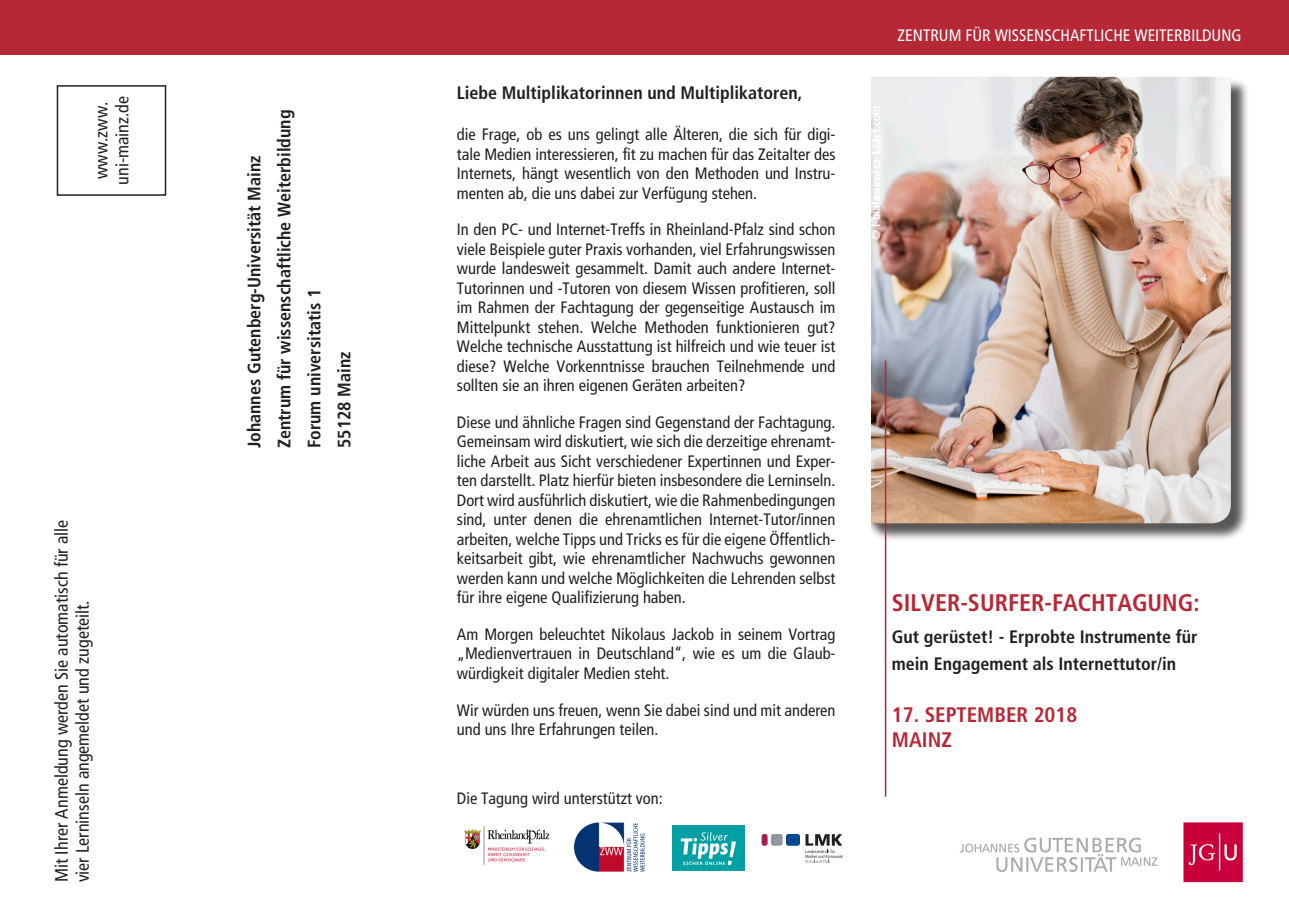
<style>
.page{position:relative;width:1289px;height:919px;background:#fff}
.page>*{position:absolute;margin:0;border:0;box-sizing:border-box;transform-origin:0 0}
.t1{font:700 condensed 24px "Frutiger LT";color:#b72837}
.t2{font:700 condensed 21px/25.2px "Frutiger LT";color:#b72837}
.überschrift{font:700 condensed 18px/27px "Frutiger LT";color:#231f20}
.text{font:condensed 18px/21px "Frutiger LT";color:#231f20}
.text-2{font:condensed 16.5px/19.5px "Frutiger LT";color:#231f20;text-align:justify}
.text-3{font:condensed 16.5px "Frutiger LT";color:#fff}
.text-4{font:700 condensed 12px "Frutiger LT";color:#fff}
</style>
<div class="page">
<div style="left:863px;top:79px;width:386px;height:463px;background:#231f20;opacity:.75"></div>
<img style="left:870px;top:77px;width:360px;height:446px">
<hr style="left:884px;top:360px;width:2px;height:436px;background:#b72837">
<div style="left:839px;top:39px;width:31px;height:526px;background:#fff"></div>
<div style="left:0;top:0;width:1288px;height:54px;background:#b72837"></div>
<div style="left:57px;top:85px;width:109px;height:111px;border:2px solid #231f20"></div>
<img style="left:960px;top:822px;width:283px;height:61px">
<img style="left:574px;top:822px;width:71px;height:50px">
<img style="left:464px;top:826px;width:86px;height:39px">
<img style="left:672px;top:825px;width:72px;height:45px">
<div style="left:771px;top:833px;width:11px;height:12px;background:#90979d;border-radius:3px"></div>
<div style="left:786px;top:833px;width:14px;height:12px;background:#014990;border-radius:3px"></div>
<div style="left:761px;top:833px;width:6px;height:12px;background:#a21e4b;border-radius:3px"></div>
<svg style="left:805px;top:834px;width:37px;height:28px"></svg>
<p class="text" style="left:91px;top:185px;width:90px;text-align:center;rotate:-90deg">www.zww. uni-mainz.de</p>
<p class="text" style="left:51px;top:882px;width:364px;rotate:-90deg">Mit Ihrer Anmeldung werden Sie automatisch für alle vier Lerninseln angemeldet und zugeteilt.</p>
<p class="überschrift" style="left:241px;top:448px;width:294px;rotate:-90deg">Johannes Gutenberg-Universität Mainz</p>
<p class="überschrift" style="left:271px;top:448px;width:340px;rotate:-90deg">Zentrum für wissenschaftliche Weiterbildung</p>
<p class="überschrift" style="left:301px;top:448px;width:161px;rotate:-90deg">Forum universitatis 1</p>
<p class="überschrift" style="left:331px;top:448px;width:98px;rotate:-90deg">55128 Mainz</p>
<p class="überschrift" style="left:457px;top:80px;width:347px">Liebe Multiplikatorinnen und Multiplikatoren,</p>
<p class="text-2" style="left:457px;top:125px;width:380px">die Frage, ob es uns gelingt alle Älteren, die sich für digi&shy;tale Medien interessieren, fit zu machen für das Zeitalter des Internets, hängt wesentlich von den Methoden und Instru&shy;menten ab, die uns dabei zur Verfügung stehen.</p>
<p class="text-2" style="left:457px;top:220px;width:380px">In den PC- und Internet-Treffs in Rheinland-Pfalz sind schon viele Beispiele guter Praxis vorhanden, viel Erfahrungswissen wurde landesweit gesammelt. Damit auch andere Internet-Tutorinnen und -Tutoren von diesem Wissen profitieren, soll im Rahmen der Fachtagung der gegenseitige Austausch im Mittelpunkt stehen. Welche Methoden funktionieren gut?<br>Welche technische Ausstattung ist hilfreich und wie teuer ist diese? Welche Vorkenntnisse brauchen Teilnehmende und sollten sie an ihren eigenen Geräten arbeiten?</p>
<p class="text-2" style="left:457px;top:412px;width:380px">Diese und ähnliche Fragen sind Gegenstand der Fachtagung.<br>Gemeinsam wird diskutiert, wie sich die derzeitige ehrenamt&shy;liche Arbeit aus Sicht verschiedener Expertinnen und Exper&shy;ten darstellt. Platz hierfür bieten insbesondere die Lerninseln.<br>Dort wird ausführlich diskutiert, wie die Rahmenbedingungen sind, unter denen die ehrenamtlichen Internet-Tutor/innen arbeiten, welche Tipps und Tricks es für die eigene Öffentlich&shy;keitsarbeit gibt, wie ehrenamtlicher Nachwuchs gewonnen werden kann und welche Möglichkeiten die Lehrenden selbst für ihre eigene Qualifizierung haben.</p>
<p class="text-2" style="left:457px;top:624px;width:380px">Am Morgen beleuchtet Nikolaus Jackob in seinem Vortrag „Medienvertrauen in Deutschland“, wie es um die Glaub&shy;würdigkeit digitaler Medien steht.</p>
<p class="text-2" style="left:457px;top:700px;width:380px">Wir würden uns freuen, wenn Sie dabei sind und mit anderen und uns Ihre Erfahrungen teilen.</p>
<p class="text-2" style="left:457px;top:788px;width:207px">Die Tagung wird unterstützt von:</p>
<p class="text-3" style="left:897px;top:26px;width:345px">ZENTRUM FÜR WISSENSCHAFTLICHE WEITERBILDUNG</p>
<p class="text-4" style="left:868px;top:240px;width:136px;rotate:-90deg">© l-bialasiewicz 123rf.com</p>
<p class="t1" style="left:891px;top:588px;width:309px">SILVER-SURFER-FACHTAGUNG:</p>
<p class="überschrift" style="left:891px;top:622px;width:307px">Gut gerüstet! - Erprobte Instrumente für mein Engagement als Internettutor/in</p>
<p class="t2" style="left:891px;top:702px;width:187px">17. SEPTEMBER 2018<br>MAINZ</p>
</div>
